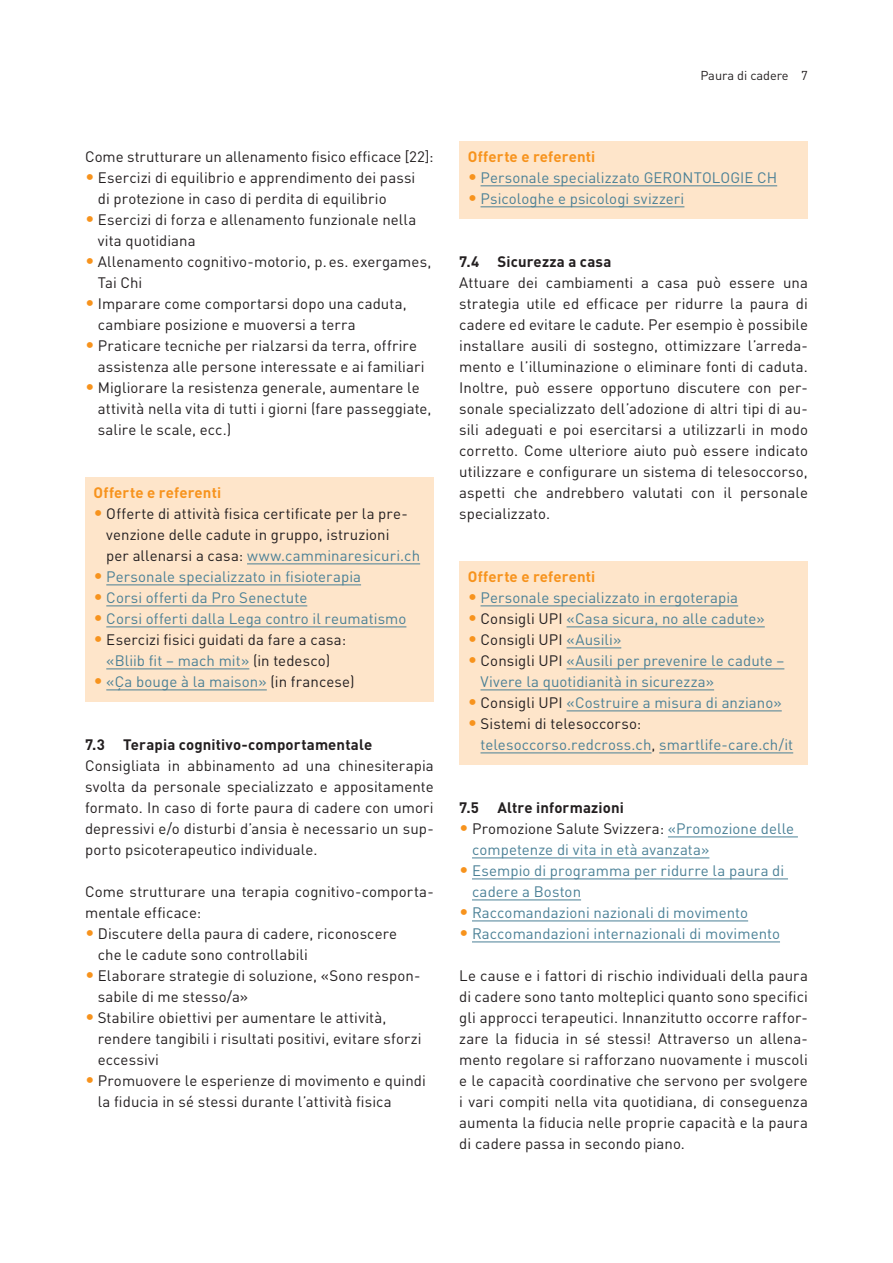
<style>
.page{position:relative;width:893px;height:1263px;background:#fff}
.page>*{position:absolute;margin:0;border:0;box-sizing:border-box;transform-origin:0 0}
.t1{font:15px/21px "DIN Pro";letter-spacing:.005em;color:#231f20}
.t2{font:15px/21px "DIN Pro";letter-spacing:.005em;color:#4a8096}
.t3{font:700 15px "DIN Pro";letter-spacing:.01em;color:#231f20}
.t4{font:700 15px "DIN Pro";letter-spacing:.01em;color:#f7931d}
.t5{font:12.75px "DIN Pro";color:#231f20}
.s1{font-size:18px;color:#f7931d}
.s2{color:#4a8096}
.s3{color:#231f20}
</style>
<div class="page">
<div style="left:85px;top:477px;width:349px;height:225px;background:#fee5ca"></div>
<hr style="left:247px;top:564px;width:173px;height:1px;background:#4a8096">
<hr style="left:106px;top:585px;width:255px;height:1px;background:#4a8096">
<hr style="left:106px;top:606px;width:201px;height:1px;background:#4a8096">
<hr style="left:106px;top:627px;width:300px;height:1px;background:#4a8096">
<hr style="left:106px;top:669px;width:143px;height:1px;background:#4a8096">
<hr style="left:106px;top:690px;width:161px;height:1px;background:#4a8096">
<hr style="left:668px;top:837px;width:130px;height:1px;background:#4a8096">
<hr style="left:472px;top:858px;width:237px;height:1px;background:#4a8096">
<hr style="left:472px;top:879px;width:316px;height:1px;background:#4a8096">
<hr style="left:472px;top:900px;width:109px;height:1px;background:#4a8096">
<hr style="left:472px;top:921px;width:276px;height:1px;background:#4a8096">
<hr style="left:472px;top:942px;width:308px;height:1px;background:#4a8096">
<div style="left:459px;top:141px;width:349px;height:78px;background:#fee5ca"></div>
<hr style="left:480px;top:186px;width:297px;height:1px;background:#4a8096">
<hr style="left:480px;top:207px;width:204px;height:1px;background:#4a8096">
<div style="left:459px;top:561px;width:349px;height:204px;background:#fee5ca"></div>
<hr style="left:480px;top:606px;width:258px;height:1px;background:#4a8096">
<hr style="left:567px;top:627px;width:198px;height:1px;background:#4a8096">
<hr style="left:567px;top:648px;width:54px;height:1px;background:#4a8096">
<hr style="left:567px;top:669px;width:217px;height:1px;background:#4a8096">
<hr style="left:480px;top:690px;width:234px;height:1px;background:#4a8096">
<hr style="left:567px;top:711px;width:215px;height:1px;background:#4a8096">
<hr style="left:480px;top:753px;width:172px;height:1px;background:#4a8096">
<hr style="left:659px;top:753px;width:134px;height:1px;background:#4a8096">
<p class="t5" style="left:700px;top:66px;width:109px">Paura di cadere 7</p>
<p class="t1" style="left:85px;top:145px;width:350px">Come strutturare un allenamento fisico efficace [22]:</p>
<p class="t1" style="left:98px;top:166px;width:319px;text-indent:-13px"><span class="s1">•</span> Esercizi di equilibrio e apprendimento dei passi di protezione in caso di perdita di equilibrio</p>
<p class="t1" style="left:98px;top:208px;width:320px;text-indent:-13px"><span class="s1">•</span> Esercizi di forza e allenamento funzionale nella vita quotidiana</p>
<p class="t1" style="left:98px;top:250px;width:335px;text-indent:-13px"><span class="s1">•</span> Allenamento cognitivo-motorio, p.es. exergames,<br>Tai Chi</p>
<p class="t1" style="left:98px;top:292px;width:310px;text-indent:-13px"><span class="s1">•</span> Imparare come comportarsi dopo una caduta, cambiare posizione e muoversi a terra</p>
<p class="t1" style="left:98px;top:334px;width:328px;text-indent:-13px"><span class="s1">•</span> Praticare tecniche per rialzarsi da terra, offrire assistenza alle persone interessate e ai familiari</p>
<p class="t1" style="left:98px;top:376px;width:335px;text-indent:-13px"><span class="s1">•</span> Migliorare la resistenza generale, aumentare le attività nella vita di tutti i giorni (fare passeggiate, salire le scale, ecc.)</p>
<p class="t4" style="left:94px;top:482px;width:129px">Offerte e referenti</p>
<p class="t1" style="left:106px;top:502px;width:315px;text-indent:-13px"><span class="s1">•</span> Offerte di attività fisica certificate per la pre&shy;venzione delle cadute in gruppo, istruzioni<br>per allenarsi a casa: <span class="s2">www.camminaresicuri.ch</span></p>
<p class="t2" style="left:94px;top:565px;width:269px"><span class="s1">•</span> Personale specializzato in fisioterapia</p>
<p class="t2" style="left:94px;top:586px;width:215px"><span class="s1">•</span> Corsi offerti da Pro Senectute</p>
<p class="t2" style="left:94px;top:607px;width:314px"><span class="s1">•</span> Corsi offerti dalla Lega contro il reumatismo</p>
<p class="t1" style="left:94px;top:628px;width:254px;text-align:center"><span class="s1">•</span> Esercizi fisici guidati da fare a casa: <span class="s2">«Bliib fit – mach mit»</span> (in tedesco)</p>
<p class="t2" style="left:94px;top:670px;width:262px"><span class="s1">•</span> «Ça bouge à la maison» <span class="s3">(in francese)</span></p>
<p class="t3" style="left:85px;top:734px;width:289px">7.3 Terapia cognitivo-comportamentale</p>
<p class="t1" style="left:85px;top:754px;width:350px;text-align:justify">Consigliata in abbinamento ad una chinesiterapia svolta da personale specializzato e appositamente formato. In caso di forte paura di cadere con umori depressivi e/o disturbi d’ansia è necessario un sup&shy;porto psicoterapeutico individuale.</p>
<p class="t1" style="left:85px;top:880px;width:350px">Come strutturare una terapia cognitivo-comporta&shy;mentale efficace:</p>
<p class="t1" style="left:98px;top:922px;width:301px;text-indent:-13px"><span class="s1">•</span> Discutere della paura di cadere, riconoscere che le cadute sono controllabili</p>
<p class="t1" style="left:98px;top:964px;width:324px;text-indent:-13px"><span class="s1">•</span> Elaborare strategie di soluzione, «Sono respon&shy;sabile di me stesso/a»</p>
<p class="t1" style="left:98px;top:1006px;width:325px;text-indent:-13px"><span class="s1">•</span> Stabilire obiettivi per aumentare le attività, rendere tangibili i risultati positivi, evitare sforzi eccessivi</p>
<p class="t1" style="left:98px;top:1069px;width:330px;text-indent:-13px"><span class="s1">•</span> Promuovere le esperienze di movimento e quindi la fiducia in sé stessi durante l’attività fisica</p>
<p class="t4" style="left:468px;top:146px;width:129px">Offerte e referenti</p>
<p class="t2" style="left:468px;top:166px;width:311px"><span class="s1">•</span> Personale specializzato GERONTOLOGIE CH</p>
<p class="t2" style="left:468px;top:187px;width:218px"><span class="s1">•</span> Psicologhe e psicologi svizzeri</p>
<p class="t3" style="left:459px;top:251px;width:154px">7.4 Sicurezza a casa</p>
<p class="t1" style="left:459px;top:271px;width:350px">Attuare dei cambiamenti a casa può essere una strategia utile ed efficace per ridurre la paura di cadere ed evitare le cadute. Per esempio è possibile installare ausili di sostegno, ottimizzare l’arreda&shy;mento e l’illuminazione o eliminare fonti di caduta.<br>Inoltre, può essere opportuno discutere con per&shy;sonale specializzato dell’adozione di altri tipi di au&shy;sili adeguati e poi esercitarsi a utilizzarli in modo corretto. Come ulteriore aiuto può essere indicato utilizzare e configurare un sistema di telesoccorso, aspetti che andrebbero valutati con il personale specializzato.</p>
<p class="t4" style="left:468px;top:566px;width:129px">Offerte e referenti</p>
<p class="t2" style="left:468px;top:586px;width:272px"><span class="s1">•</span> Personale specializzato in ergoterapia</p>
<p class="t2" style="left:468px;top:607px;width:299px"><span class="s1">•</span> <span class="s3">Consigli UPI</span> «Casa sicura, no alle cadute»</p>
<p class="t1" style="left:468px;top:628px;width:155px"><span class="s1">•</span> Consigli UPI <span class="s2">«Ausili»</span></p>
<p class="t2" style="left:480px;top:649px;width:305px;text-indent:-13px"><span class="s1">•</span> <span class="s3">Consigli UPI</span> «Ausili per prevenire le cadute –<br>Vivere la quotidianità in sicurezza»</p>
<p class="t2" style="left:468px;top:691px;width:315px"><span class="s1">•</span> <span class="s3">Consigli UPI</span> «Costruire a misura di anziano»</p>
<p class="t2" style="left:480px;top:712px;width:314px;text-indent:-13px"><span class="s1">•</span> <span class="s3">Sistemi di telesoccorso: </span>telesoccorso.redcross.ch<span class="s3">,</span> smartlife-care.ch/it</p>
<p class="t3" style="left:459px;top:797px;width:166px">7.5 Altre informazioni</p>
<p class="t2" style="left:472px;top:817px;width:324px;text-indent:-13px"><span class="s1">•</span> <span class="s3">Promozione Salute Svizzera:</span> «Promozione delle competenze di vita in età avanzata»</p>
<p class="t2" style="left:472px;top:859px;width:314px;text-indent:-13px"><span class="s1">•</span> Esempio di programma per ridurre la paura di cadere a Boston</p>
<p class="t2" style="left:459px;top:901px;width:290px"><span class="s1">•</span> Raccomandazioni nazionali di movimento</p>
<p class="t2" style="left:459px;top:922px;width:322px"><span class="s1">•</span> Raccomandazioni internazionali di movimento</p>
<p class="t1" style="left:459px;top:964px;width:350px;text-align:justify">Le cause e i fattori di rischio individuali della paura di cadere sono tanto molteplici quanto sono specifici gli approcci terapeutici. Innanzitutto occorre raffor&shy;zare la fiducia in sé stessi! Attraverso un allena&shy;mento regolare si rafforzano nuovamente i muscoli e le capacità coordinative che servono per svolgere i vari compiti nella vita quotidiana, di conseguenza aumenta la fiducia nelle proprie capacità e la paura di cadere passa in secondo piano.</p>
</div>
